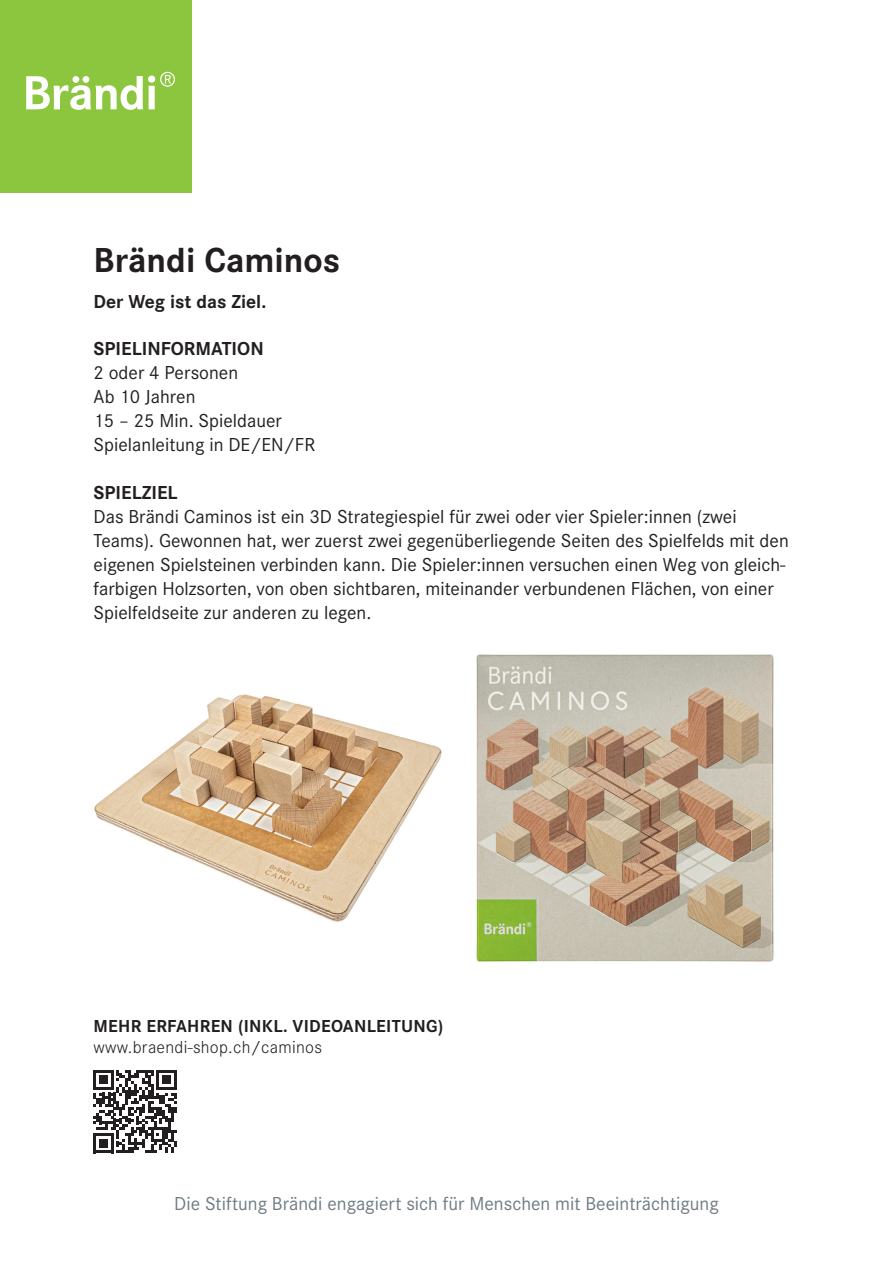
<style>
.page{position:relative;width:893px;height:1263px;background:#fff}
.page>*{position:absolute;margin:0;border:0;box-sizing:border-box;transform-origin:0 0}
.t1{font:700 36px "Corporate S";color:#231f20}
.t2{font:19.5px/24px "Corporate S";color:#231f20}
.t3{font:19.5px "Corporate S";color:#6f7c83}
.t4{font:700 19.5px "Corporate S";color:#231f20}
.t5{font:700 18px "Corporate S";letter-spacing:.015em;color:#231f20}
.t6{font:300 18px "Corporate S";letter-spacing:.015em;color:#231f20}
</style>
<div class="page">
<div style="left:0;top:0;width:191px;height:191px;background:#8bc63e"></div>
<svg style="left:26px;top:72px;width:149px;height:38px"></svg>
<svg style="left:94px;top:1070px;width:83px;height:83px"></svg>
<img style="left:94px;top:694px;width:348px;height:228px">
<img style="left:476px;top:654px;width:298px;height:308px">
<h1 class="t1" style="left:94px;top:239px;width:248px">Brändi Caminos</h1>
<p class="t4" style="left:94px;top:290px;width:174px">Der Weg ist das Ziel.</p>
<p class="t4" style="left:94px;top:337px;width:172px">SPIELINFORMATION</p>
<p class="t2" style="left:94px;top:361px;width:223px">2 oder 4 Personen<br>Ab 10 Jahren<br>15 – 25 Min. Spieldauer<br>Spielanleitung in DE/EN/FR</p>
<p class="t4" style="left:94px;top:481px;width:86px">SPIELZIEL</p>
<p class="t2" style="left:94px;top:505px;width:697px">Das Brändi Caminos ist ein 3D Strategiespiel für zwei oder vier Spieler:innen (zwei Teams). Gewonnen hat, wer zuerst zwei gegenüberliegende Seiten des Spielfelds mit den eigenen Spielsteinen verbinden kann. Die Spieler:innen versuchen einen Weg von gleich&shy;farbigen Holzsorten, von oben sichtbaren, miteinander verbundenen Flächen, von einer Spielfeldseite zur anderen zu legen.</p>
<p class="t5" style="left:94px;top:1016px;width:351px">MEHR ERFAHREN (INKL. VIDEOANLEITUNG)</p>
<p class="t6" style="left:94px;top:1037px;width:230px">www.braendi-shop.ch/caminos</p>
<p class="t3" style="left:174px;top:1192px;width:546px">Die Stiftung Brändi engagiert sich für Menschen mit Beeinträchtigung</p>
</div>
